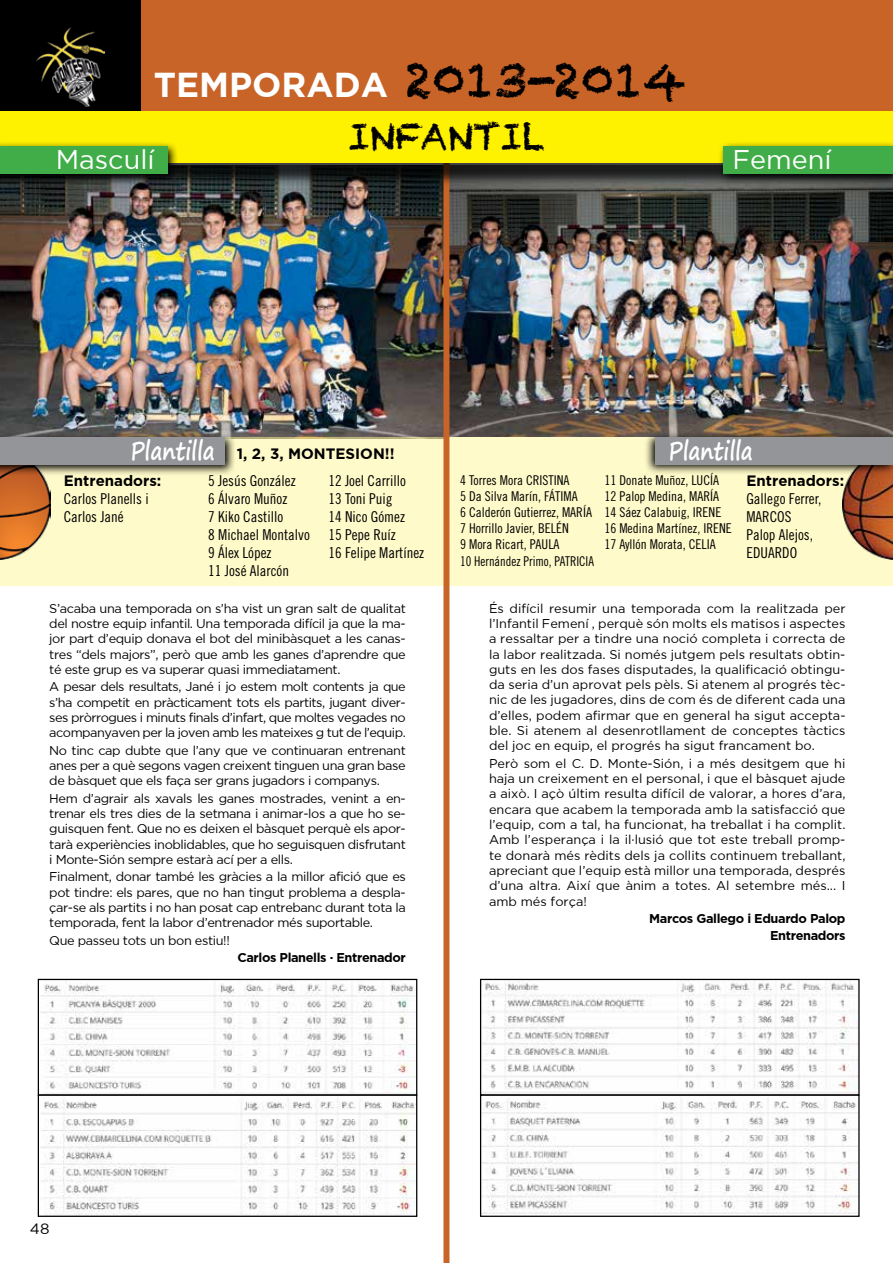
<style>
.page{position:relative;width:893px;height:1263px;background:#fff}
.page>*{position:absolute;margin:0;border:0;box-sizing:border-box;transform-origin:0 0}
.t1{font:48px "Chalkduster";color:#000}
.t2{font:36px "Chalkduster";color:#000}
.t3{font:700 34.5px "Gotham";color:#fff}
.t4{font:27px "Gotham";color:#fff}
.t5{font:700 25.5px "Segoe Print";color:#fff;scale:.8 1}
.t6{font:15px/18px "Trade Gothic Cond Eighteen";color:#000}
.t7{font:700 15px "Gotham";color:#000}
.t8{font:15px "Gotham";color:#000}
.t9{font:13.5px/16.2px "Trade Gothic Cond Eighteen";color:#000}
.t10{font:12.75px/15.3px "Gotham";letter-spacing:-.03em;color:#000;text-align:justify}
.t11{font:700 12.75px/17.4px "Gotham";letter-spacing:-.03em;color:#000;text-align:right}
</style>
<div class="page">
<img style="left:0;top:186px;width:893px;height:251px">
<div style="left:0;top:0;width:893px;height:112px;background:#c96428"></div>
<div style="left:0;top:0;width:140px;height:112px;background:#000"></div>
<img style="left:36px;top:27px;width:69px;height:79px">
<div style="left:0;top:437px;width:446px;height:148px;background:#fffac9"></div>
<div style="left:446px;top:437px;width:447px;height:148px;background:#fffac9"></div>
<img style="left:0;top:475px;width:51px;height:85px">
<img style="left:843px;top:475px;width:50px;height:85px">
<svg style="left:0;top:432px;width:236px;height:43px;background:#90866f"></svg>
<div style="left:0;top:437px;width:224px;height:27px;background:#939598"></div>
<svg style="left:644px;top:431px;width:249px;height:44px;background:#988b6f"></svg>
<div style="left:656px;top:437px;width:237px;height:27px;background:#939598"></div>
<div style="left:443px;top:150px;width:6px;height:1113px;background:#c96428"></div>
<img style="left:40px;top:981px;width:375px;height:234px">
<div style="left:38px;top:979px;width:379px;height:116px;border:1px solid #000"></div>
<div style="left:38px;top:1094px;width:379px;height:123px;border:1px solid #000"></div>
<img style="left:482px;top:981px;width:376px;height:233px">
<div style="left:480px;top:979px;width:380px;height:116px;border:1px solid #000"></div>
<div style="left:480px;top:1094px;width:380px;height:123px;border:1px solid #000"></div>
<div style="left:0;top:119px;width:893px;height:67px;background:#000;opacity:.75"></div>
<div style="left:0;top:112px;width:893px;height:51px;background:#fff200"></div>
<svg style="left:0;top:143px;width:179px;height:42px;background:#4c531a"></svg>
<div style="left:0;top:147px;width:167px;height:27px;background:#41ad49"></div>
<svg style="left:718px;top:143px;width:175px;height:42px;background:#5c612a"></svg>
<div style="left:723px;top:147px;width:170px;height:27px;background:#41ad49"></div>
<h3 class="t3" style="left:154px;top:64px;width:27px">temporada</h3>
<h1 class="t1" style="left:405px;top:52px;width:283px">2013-2014</h1>
<h2 class="t2" style="left:348px;top:116px;width:26px">INFANTIL</h2>
<h3 class="t4" style="left:56px;top:145px;width:100px">Masculí</h3>
<h3 class="t4" style="left:733px;top:145px;width:101px">Femení</h3>
<h3 class="t5" style="left:130px;top:427px;width:107px">Plantilla</h3>
<h3 class="t5" style="left:669px;top:427px;width:107px">Plantilla</h3>
<p class="t6" style="left:208px;top:471px;width:103px">5 Jesús González<br>6 Álvaro Muñoz<br>7 Kiko Castillo<br>8 Michael Montalvo<br>9 Álex López<br>11 José Alarcón</p>
<p class="t6" style="left:328px;top:471px;width:97px">12 Joel Carrillo<br>13 Toni Puig<br>14 Nico Gómez<br>15 Pepe Ruíz<br>16 Felipe Martínez</p>
<p class="t9" style="left:460px;top:471px;width:135px">4 Torres Mora CRISTINA<br>5 Da Silva Marín, FÁTIMA<br>6 Calderón Gutierrez, MARÍA<br>7 Horrillo Javier, BELÉN<br>9 Mora Ricart, PAULA<br>10 Hernández Primo, PATRICIA</p>
<p class="t9" style="left:604px;top:471px;width:129px">11 Donate Muñoz, LUCÍA<br>12 Palop Medina, MARÍA<br>14 Sáez Calabuig, IRENE<br>16 Medina Martínez, IRENE<br>17 Ayllón Morata, CELIA</p>
<p class="t7" style="left:237px;top:445px;width:159px">1, 2, 3, MONTESION!!</p>
<p class="t7" style="left:64px;top:472px;width:99px">Entrenadors:</p>
<p class="t6" style="left:64px;top:489px;width:86px">Carlos Planells i<br>Carlos Jané</p>
<p class="t7" style="left:746px;top:472px;width:99px">Entrenadors:</p>
<p class="t6" style="left:746px;top:489px;width:76px">Gallego Ferrer,<br>MARCOS<br>Palop Alejos,<br>EDUARDO</p>
<p class="t10" style="left:49px;top:600px;width:358px">S’acaba una temporada on s’ha vist un gran salt de qualitat del nostre equip infantil. Una temporada difícil ja que la ma&shy;jor part d’equip donava el bot del minibàsquet a les canas&shy;tres “dels majors”, però que amb les ganes d’aprendre que té este grup es va superar quasi immediatament.</p>
<p class="t10" style="left:49px;top:679px;width:358px">A pesar dels resultats, Jané i jo estem molt contents ja que s’ha competit en pràcticament tots els partits, jugant diver&shy;ses pròrrogues i minuts finals d’infart, que moltes vegades no acompanyaven per la joven amb les mateixes g tut de l’equip.</p>
<p class="t10" style="left:49px;top:742px;width:358px">No tinc cap dubte que l’any que ve continuaran entrenant anes per a què segons vagen creixent tinguen una gran base de bàsquet que els faça ser grans jugadors i companys.</p>
<p class="t10" style="left:49px;top:790px;width:358px">Hem d’agrair als xavals les ganes mostrades, venint a en&shy;trenar els tres dies de la setmana i animar-los a que ho se&shy;guisquen fent. Que no es deixen el bàsquet perquè els apor&shy;tarà experiències inoblidables, que ho seguisquen disfrutant i Monte-Sión sempre estarà ací per a ells.</p>
<p class="t10" style="left:49px;top:869px;width:358px">Finalment, donar també les gràcies a la millor afició que es pot tindre: els pares, que no han tingut problema a despla&shy;çar-se als partits i no han posat cap entrebanc durant tota la temporada, fent la labor d’entrenador més suportable.</p>
<p class="t10" style="left:49px;top:932px;width:182px">Que passeu tots un bon estiu!!</p>
<p class="t11" style="left:237px;top:948px;width:170px">Carlos Planells · Entrenador</p>
<p class="t10" style="left:489px;top:600px;width:358px">És difícil resumir una temporada com la realitzada per l’Infantil Femení , perquè són molts els matisos i aspectes a ressaltar per a tindre una noció completa i correcta de la labor realitzada. Si només jutgem pels resultats obtin&shy;guts en les dos fases disputades, la qualificació obtingu&shy;da seria d’un aprovat pels pèls. Si atenem al progrés tèc&shy;nic de les jugadores, dins de com és de diferent cada una d’elles, podem afirmar que en general ha sigut accepta&shy;ble. Si atenem al desenrotllament de conceptes tàctics del joc en equip, el progrés ha sigut francament bo.</p>
<p class="t10" style="left:489px;top:755px;width:358px">Però som el C. D. Monte-Sión, i a més desitgem que hi haja un creixement en el personal, i que el bàsquet ajude a això. I açò últim resulta difícil de valorar, a hores d’ara, encara que acabem la temporada amb la satisfacció que l’equip, com a tal, ha funcionat, ha treballat i ha complit.<br>Amb l’esperança i la il·lusió que tot este treball promp&shy;te donarà més rèdits dels ja collits continuem treballant, apreciant que l’equip està millor una temporada, després d’una altra. Així que ànim a totes. Al setembre més... I amb més força!</p>
<p class="t11" style="left:649px;top:909px;width:198px">Marcos Gallego i Eduardo Palop<br>Entrenadors</p>
<p class="t8" style="left:30px;top:1220px;width:21px">48</p>
</div>
